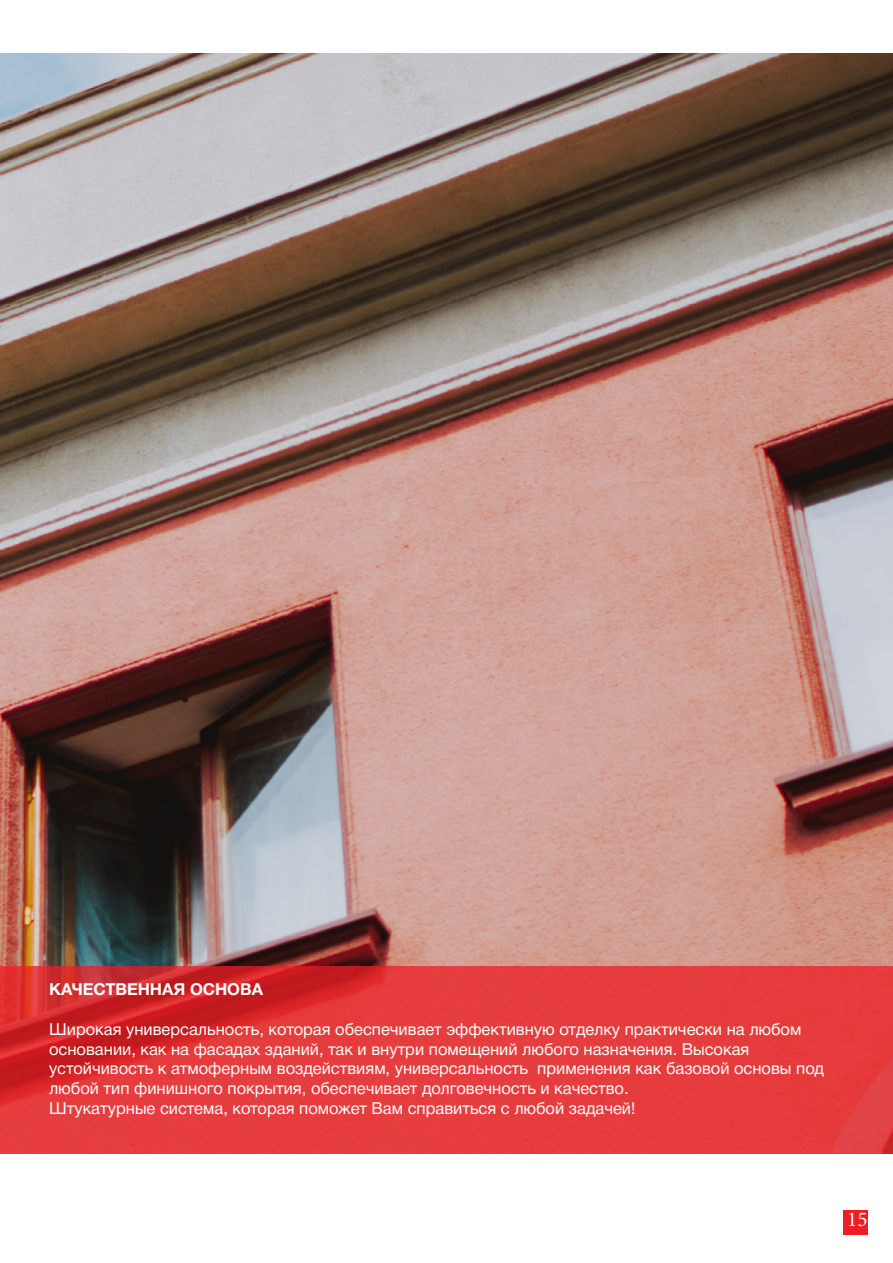
<style>
.page{position:relative;width:893px;height:1263px;background:#fff}
.page>*{position:absolute;margin:0;border:0;box-sizing:border-box;transform-origin:0 0}
.t1{font:21px "Minion Pro";color:#fff}
.t2{font:16.5px/19.8px "Helvetica Neue Cyr";color:#fff}
.t3{font:700 16.5px "Helvetica Neue Cyr";color:#fff}
</style>
<div class="page">
<div style="left:843px;top:1210px;width:24px;height:24px;background:#ee1d23"></div>
<img style="left:0;top:54px;width:893px;height:912px">
<svg style="left:0;top:966px;width:893px;height:187px;fill:#e63c3d"></svg>
<p class="t3" style="left:49px;top:980px;width:215px">КАЧЕСТВЕННАЯ ОСНОВА</p>
<p class="t2" style="left:49px;top:1019px;width:776px">Широкая универсальность, которая обеспечивает эффективную отделку практически на любом основании, как на фасадах зданий, так и внутри помещений любого назначения. Высокая устойчивость к атмоферным воздействиям, универсальность применения как базовой основы под любой тип финишного покрытия, обеспечивает долговечность и качество.</p>
<p class="t2" style="left:49px;top:1098px;width:588px">Штукатурные система, которая поможет Вам справиться с любой задачей!</p>
<p class="t1" style="left:847px;top:1205px;width:22px">15</p>
</div>
